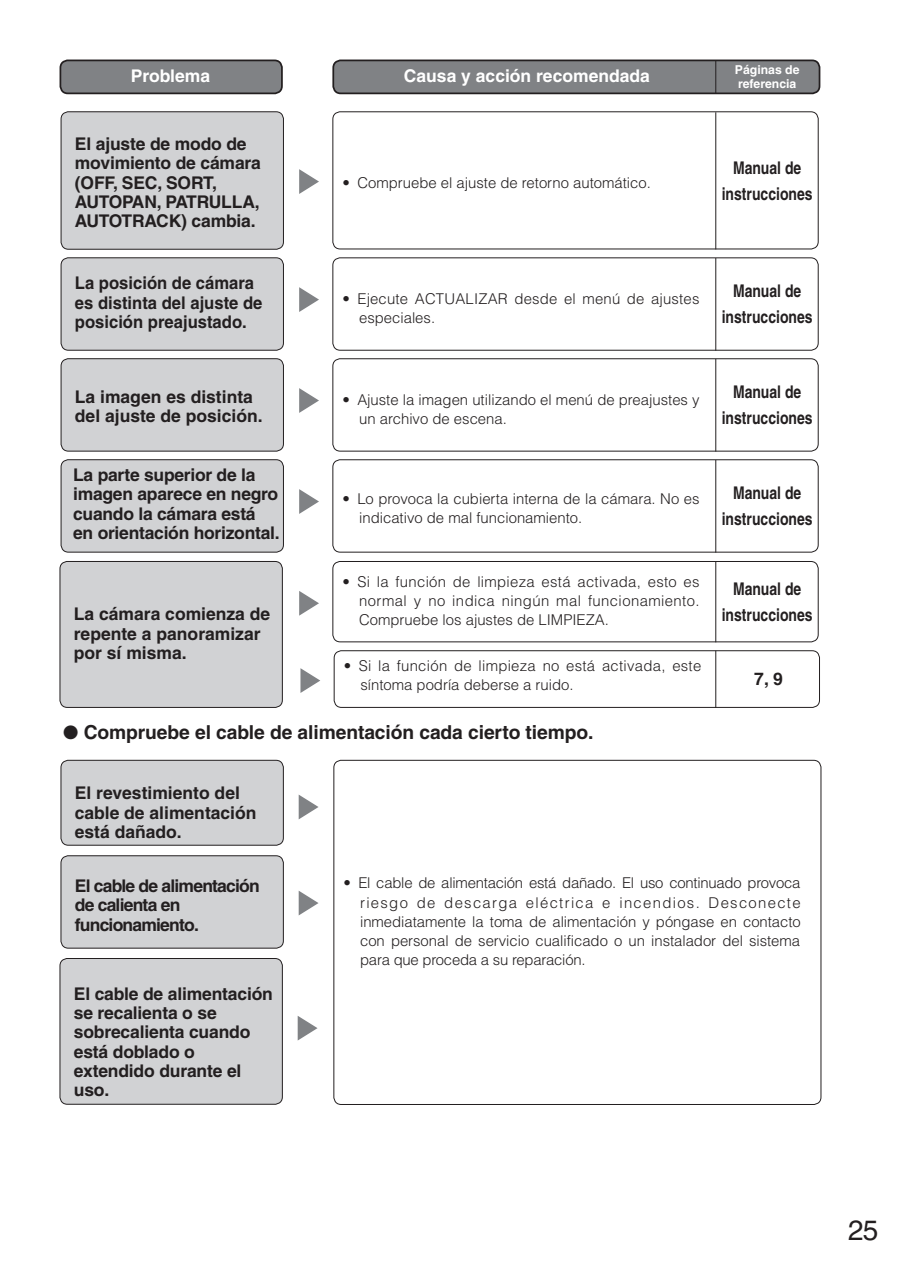
<style>
.page{position:relative;width:903px;height:1275px;background:#fff}
.page>*{position:absolute;margin:0;border:0;box-sizing:border-box;transform-origin:0 0}
.t1{font:28px "Helvetica";color:#231f20}
.t2{font:700 19.25px "Helvetica";letter-spacing:-.005em;color:#231f20}
.t3{font:700 17.5px/19.2px "Helvetica";letter-spacing:-.01em;color:#231f20}
.t4{font:700 17.5px/26.2px "Helvetica";letter-spacing:-.01em;color:#231f20;text-align:center;scale:.8 1}
.t5{font:700 17.5px/19.2px "Helvetica";letter-spacing:-.01em;color:#231f20;scale:.95 1}
.t6{font:700 17.5px/19.2px "Helvetica";letter-spacing:-.045em;color:#231f20}
.t7{font:700 17.5px "Helvetica";color:#fff}
.t8{font:300 14.88px/19.2px "Helvetica";color:#231f20}
.t9{font:300 14.88px/19.2px "Helvetica";letter-spacing:.02em;color:#231f20}
.t10{font:700 12.25px/14px "Helvetica";color:#fff}
</style>
<div class="page">
<div style="left:61px;top:760px;width:222px;height:85px;background:#d1d2d4;border-radius:7px"></div>
<div style="left:61px;top:760px;width:223px;height:86px;border:1px solid #231f20;border-radius:7px"></div>
<svg style="left:299px;top:795px;width:19px;height:24px"></svg>
<div style="left:61px;top:856px;width:222px;height:92px;background:#d1d2d4;border-radius:7px"></div>
<div style="left:61px;top:855px;width:223px;height:94px;border:1px solid #231f20;border-radius:7px"></div>
<div style="left:60px;top:958px;width:222px;height:146px;background:#d1d2d4;border-radius:7px"></div>
<div style="left:60px;top:958px;width:223px;height:147px;border:1px solid #231f20;border-radius:7px"></div>
<svg style="left:299px;top:891px;width:19px;height:24px"></svg>
<svg style="left:298px;top:1016px;width:19px;height:24px"></svg>
<div style="left:61px;top:112px;width:222px;height:137px;background:#d1d2d4;border-radius:7px"></div>
<div style="left:61px;top:111px;width:223px;height:139px;border:1px solid #231f20;border-radius:7px"></div>
<div style="left:332px;top:111px;width:487px;height:138px;border:1px solid #231f20;border-radius:7px"></div>
<hr style="left:715px;top:112px;width:1px;height:137px;background:#231f20">
<svg style="left:299px;top:169px;width:20px;height:25px"></svg>
<div style="left:60px;top:60px;width:222px;height:33px;background:#808285;border-radius:7px"></div>
<div style="left:60px;top:60px;width:223px;height:34px;border:2px solid #231f20;border-radius:7px"></div>
<div style="left:333px;top:60px;width:486px;height:33px;background:#808285;border-radius:7px"></div>
<div style="left:332px;top:60px;width:488px;height:34px;border:2px solid #231f20;border-radius:7px"></div>
<hr style="left:715px;top:60px;width:1px;height:33px;background:#231f20">
<div style="left:61px;top:258px;width:222px;height:92px;background:#d1d2d4;border-radius:7px"></div>
<div style="left:61px;top:257px;width:223px;height:94px;border:1px solid #231f20;border-radius:7px"></div>
<div style="left:332px;top:257px;width:487px;height:94px;border:1px solid #231f20;border-radius:7px"></div>
<hr style="left:715px;top:258px;width:1px;height:93px;background:#231f20">
<svg style="left:299px;top:287px;width:20px;height:25px"></svg>
<div style="left:61px;top:359px;width:222px;height:92px;background:#d1d2d4;border-radius:7px"></div>
<div style="left:61px;top:358px;width:223px;height:94px;border:1px solid #231f20;border-radius:7px"></div>
<div style="left:332px;top:358px;width:487px;height:94px;border:1px solid #231f20;border-radius:7px"></div>
<hr style="left:715px;top:359px;width:1px;height:93px;background:#231f20">
<svg style="left:299px;top:388px;width:20px;height:25px"></svg>
<div style="left:61px;top:460px;width:222px;height:92px;background:#d1d2d4;border-radius:7px"></div>
<div style="left:61px;top:459px;width:223px;height:94px;border:1px solid #231f20;border-radius:7px"></div>
<div style="left:332px;top:459px;width:487px;height:94px;border:1px solid #231f20;border-radius:7px"></div>
<hr style="left:715px;top:460px;width:1px;height:93px;background:#231f20">
<svg style="left:299px;top:489px;width:20px;height:25px"></svg>
<div style="left:60px;top:561px;width:222px;height:146px;background:#d1d2d4;border-radius:7px"></div>
<div style="left:60px;top:561px;width:223px;height:147px;border:1px solid #231f20;border-radius:7px"></div>
<div style="left:332px;top:561px;width:487px;height:81px;border:1px solid #231f20;border-radius:7px"></div>
<hr style="left:715px;top:562px;width:1px;height:80px;background:#231f20">
<svg style="left:299px;top:591px;width:20px;height:25px"></svg>
<div style="left:334px;top:650px;width:486px;height:58px;border:1px solid #231f20;border-radius:7px"></div>
<hr style="left:715px;top:651px;width:1px;height:57px;background:#231f20">
<svg style="left:300px;top:668px;width:20px;height:25px"></svg>
<p class="t7" style="left:131px;top:65px;width:81px">Problema</p>
<p class="t7" style="left:404px;top:65px;width:248px">Causa y acción recomendada</p>
<p class="t3" style="left:75px;top:134px;width:187px">El ajuste de modo de movimiento de cámara (OFF, SEC, SORT,<br>AUTOPAN, PATRULLA,<br>AUTOTRACK) cambia.</p>
<p class="t8" style="left:342px;top:173px;width:310px">• Compruebe el ajuste de retorno automático.</p>
<p class="t10" style="left:735px;top:62px;width:66px">Páginas de referencia</p>
<p class="t4" style="left:722px;top:154px;width:115px">Manual de instrucciones</p>
<p class="t5" style="left:75px;top:273px;width:199px">La posición de cámara es distinta del ajuste de posición preajustado.</p>
<p class="t8" style="left:359px;top:289px;width:342px;text-indent:-17px">• Ejecute ACTUALIZAR desde el menú de ajustes especiales.</p>
<p class="t4" style="left:722px;top:278px;width:115px">Manual de instrucciones</p>
<p class="t3" style="left:75px;top:387px;width:189px">La imagen es distinta del ajuste de posición.</p>
<p class="t8" style="left:359px;top:390px;width:342px;text-indent:-17px">• Ajuste la imagen utilizando el menú de preajustes y un archivo de escena.</p>
<p class="t4" style="left:722px;top:379px;width:115px">Manual de instrucciones</p>
<p class="t3" style="left:73px;top:465px;width:208px">La parte superior de la imagen aparece en negro cuando la cámara está en orientación horizontal.</p>
<p class="t3" style="left:74px;top:604px;width:198px">La cámara comienza de repente a panoramizar por sí misma.</p>
<p class="t8" style="left:359px;top:489px;width:342px;text-indent:-17px">• Lo provoca la cubierta interna de la cámara. No es indicativo de mal funcionamiento.</p>
<p class="t4" style="left:722px;top:480px;width:115px">Manual de instrucciones</p>
<p class="t8" style="left:359px;top:572px;width:342px;text-align:justify;text-indent:-17px">• Si la función de limpieza está activada, esto es normal y no indica ningún mal funcionamiento.<br>Compruebe los ajustes de LIMPIEZA.</p>
<p class="t4" style="left:722px;top:575px;width:115px">Manual de instrucciones</p>
<p class="t9" style="left:360px;top:656px;width:342px;text-indent:-17px">• Si la función de limpieza no está activada, este síntoma podría deberse a ruido.</p>
<p class="t3" style="left:754px;top:669px;width:30px">7, 9</p>
<p class="t2" style="left:63px;top:721px;width:532px">● Compruebe el cable de alimentación cada cierto tiempo.</p>
<p class="t3" style="left:75px;top:783px;width:183px">El revestimiento del cable de alimentación está dañado.</p>
<p class="t6" style="left:75px;top:876px;width:186px">El cable de alimentación de calienta en funcionamiento.</p>
<p class="t3" style="left:74px;top:984px;width:201px">El cable de alimentación se recalienta o se sobrecalienta cuando está doblado o extendido durante el uso.</p>
<p class="t8" style="left:360px;top:873px;width:442px;text-align:justify;text-indent:-17px">• El cable de alimentación está dañado. El uso continuado provoca riesgo de descarga eléctrica e incendios. Desconecte inmediatamente la toma de alimentación y póngase en contacto con personal de servicio cualificado o un instalador del sistema para que proceda a su reparación.</p>
<h1 class="t1" style="left:848px;top:1214px;width:32px">25</h1>
</div>
